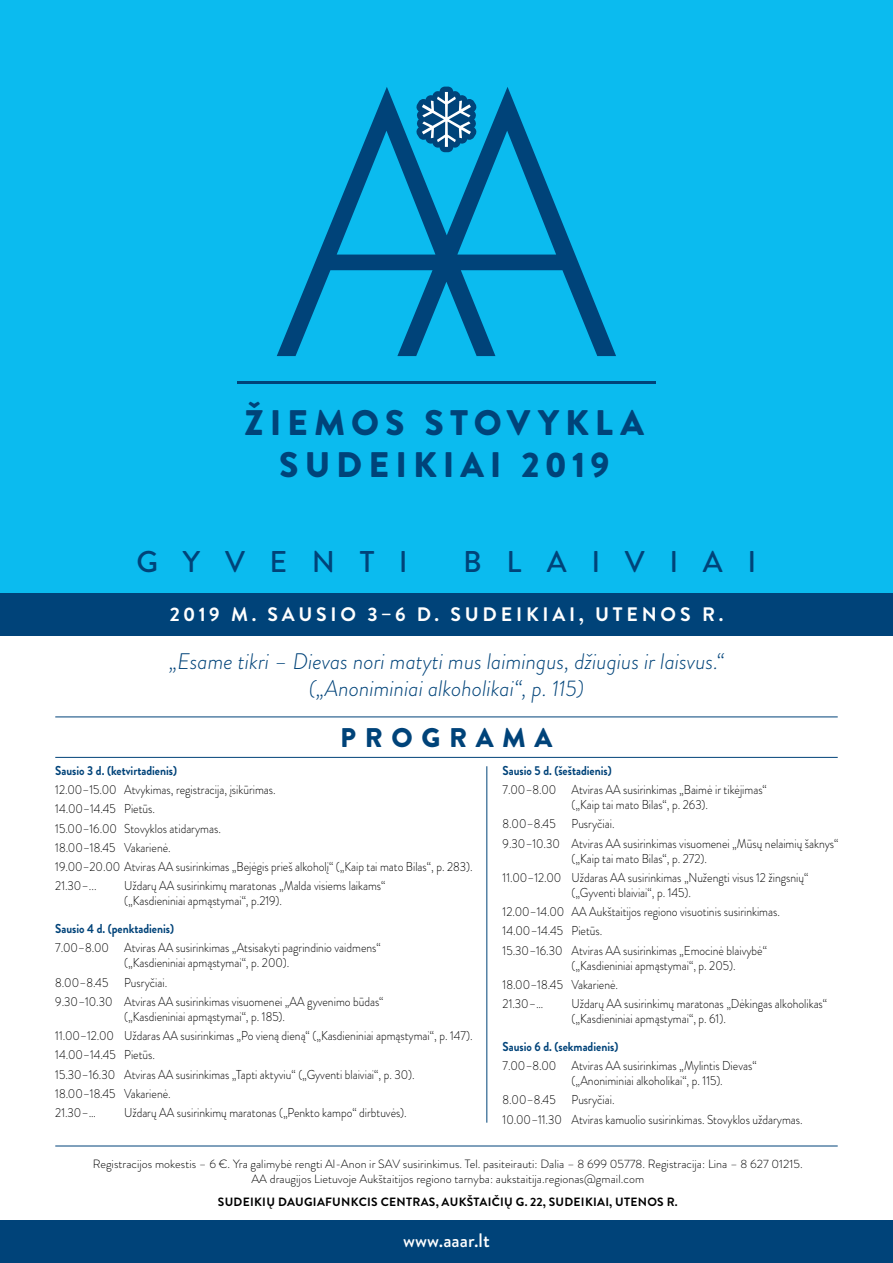
<style>
.page{position:relative;width:893px;height:1263px;background:#fff}
.page>*{position:absolute;margin:0;border:0;box-sizing:border-box;transform-origin:0 0}
.t1{font:900 35.55px/42.6px "Brandon Grotesque";letter-spacing:.17em;color:#004379}
.t2{font:500 30px "Brandon Grotesque";letter-spacing:.82em;color:#004379}
.t3{font:900 27px "Brandon Grotesque";letter-spacing:.32em;color:#004379}
.t4{font:italic 300 22.5px/27px "Brandon Grotesque";color:#004379;text-align:center}
.t5{font:700 19.5px "Brandon Grotesque";letter-spacing:.195em;color:#fff}
.t6{font:500 19.5px "Brandon Grotesque";color:#fff}
.t7{font:300 12.9px/19.2px "Brandon Grotesque";color:#000;scale:.9 1}
.t8{font:700 12.9px "Brandon Grotesque";color:#004379;scale:.9 1}
.t9{font:300 12px/14.4px "Brandon Grotesque";letter-spacing:.005em;color:#000;text-align:center}
.t10{font:700 12px "Brandon Grotesque";letter-spacing:.025em;color:#000}
</style>
<div class="page">
<div style="left:0;top:0;width:893px;height:608px;background:#0bbbef"></div>
<div style="left:0;top:1220px;width:893px;height:43px;background:#004379"></div>
<div style="left:0;top:594px;width:893px;height:42px;background:#004379"></div>
<hr style="left:55px;top:757px;width:783px;height:1px;background:#004379">
<hr style="left:55px;top:716px;width:783px;height:1px;background:#004379">
<hr style="left:55px;top:1145px;width:783px;height:1px;background:#004379">
<hr style="left:486px;top:766px;width:1px;height:357px;background:#004379">
<hr style="left:237px;top:382px;width:419px;height:2px;background:#004379">
<svg style="left:277px;top:87px;width:339px;height:269px"></svg>
<svg style="left:416px;top:87px;width:60px;height:65px"></svg>
<h1 class="t1" style="left:279px;top:401px;width:366px;text-indent:-35px">ŽIEMO S STOVYKLA<br>SUDEIKI</h1>
<h1 class="t1" style="left:460px;top:444px;width:151px">AI 2019</h1>
<h2 class="t2" style="left:136px;top:541px;width:273px">GYVENTI</h2>
<h2 class="t2" style="left:463px;top:541px;width:295px">BLAIVIAI</h2>
<h3 class="t5" style="left:170px;top:601px;width:555px">2019 m. s aus io 3–6 d. Sudeikiai, U tenos r.</h3>
<h3 class="t4" style="left:169px;top:647px;width:556px">„Esame tikri – Dievas nori matyti mus laimingus, džiugius ir laisvus.“ („Anoniminiai alkoholikai“, p. 115)</h3>
<h3 class="t3" style="left:340px;top:719px;width:214px">PROGRAMA</h3>
<p class="t8" style="left:55px;top:761px;width:137px">Sausio 3 d. (ketvirtadienis)</p>
<p class="t7" style="left:55px;top:780px;width:465px">12.00–15.00 Atvykimas, registracija, įsikūrimas.<br>14.00–14.45 Pietūs.<br>15.00–16.00 Stovyklos atidarymas.<br>18.00–18.45 Vakarienė.<br>19.00–20.00 Atviras AA susirinkimas „Bejėgis prieš alkoholį“ („Kaip tai mato Bilas“, p. 283).<br>21.30–...</p>
<p class="t7" style="left:124px;top:878px;width:292px;line-height:15px">Uždarų AA susirinkimų maratonas „Malda visiems laikams“ („Kasdieniniai apmąstymai“, p.219).</p>
<p class="t8" style="left:55px;top:920px;width:134px">Sausio 4 d. (penktadienis)</p>
<p class="t7" style="left:124px;top:940px;width:286px;line-height:15px;text-indent:-69px">7.00–8.00 Atviras AA susirinkimas „Atsisakyti pagrindinio vaidmens“ („Kasdieniniai apmąstymai“, p. 200).</p>
<p class="t7" style="left:55px;top:973px;width:366px">8.00–8.45 Pusryčiai.<br>9.30–10.30 Atviras AA susirinkimas visuomenei „AA gyvenimo būdas“</p>
<p class="t7" style="left:55px;top:1007px;width:465px;text-indent:69px">(„Kasdieniniai apmąstymai“, p. 185).<br>11.00–12.00 Uždaras AA susirinkimas „Po vieną dieną“ („Kasdieniniai apmąstymai“, p. 147).<br>14.00–14.45 Pietūs.<br>15.30–16.30 Atviras AA susirinkimas „Tapti aktyviu“ („Gyventi blaiviai“, p. 30).<br>18.00–18.45 Vakarienė.<br>21.30–…</p>
<p class="t7" style="left:124px;top:1103px;width:315px">Uždarų AA susirinkimų maratonas („Penkto kampo“ dirbtuvės).</p>
<p class="t8" style="left:503px;top:761px;width:123px">Sausio 5 d. (šeštadienis)</p>
<p class="t7" style="left:572px;top:782px;width:218px;line-height:15px;text-indent:-69px">7.00–8.00 Atviras AA susirinkimas „Baimė ir tikėjimas“ („Kaip tai mato Bilas“, p. 263).</p>
<p class="t7" style="left:503px;top:814px;width:375px">8.00–8.45 Pusryčiai.<br>9.30–10.30 Atviras AA susirinkimas visuomenei „Mūsų nelaimių šaknys“</p>
<p class="t7" style="left:503px;top:848px;width:341px;text-indent:69px">(„Kaip tai mato Bilas“, p. 272).<br>11.00–12.00 Uždaras AA susirinkimas „Nužengti visus 12 žingsnių“</p>
<p class="t7" style="left:503px;top:883px;width:310px;text-indent:69px">(„Gyventi blaiviai“, p. 145).<br>12.00–14.00 AA Aukštaitijos regiono visuotinis susirinkimas.<br>14.00–14.45 Pietūs.<br>15.30–16.30 Atviras AA susirinkimas „Emocinė blaivybė“</p>
<p class="t7" style="left:503px;top:955px;width:260px;text-indent:69px">(„Kasdieniniai apmąstymai“, p. 205).<br>18.00–18.45 Vakarienė.<br>21.30–…</p>
<p class="t7" style="left:572px;top:996px;width:285px;line-height:15px">Uždarų AA susirinkimų maratonas „Dėkingas alkoholikas“ („Kasdieniniai apmąstymai“, p. 61).</p>
<p class="t8" style="left:503px;top:1037px;width:130px">Sausio 6 d. (sekmadienis)</p>
<p class="t7" style="left:572px;top:1058px;width:207px;line-height:15px;text-indent:-69px">7.00–8.00 Atviras AA susirinkimas „Mylintis Dievas“ („Anoniminiai alkoholikai“, p. 115).</p>
<p class="t7" style="left:503px;top:1090px;width:335px">8.00–8.45 Pusryčiai.<br>10.00–11.30 Atviras kamuolio susirinkimas. Stovyklos uždarymas.</p>
<p class="t9" style="left:93px;top:1157px;width:711px">Registracijos mokestis – 6 €. Yra galimybė rengti Al-Anon ir SAV susirinkimus. Tel. pasiteirauti: Dalia – 8 699 05778. Registracija: Lina – 8 627 01215.<br>AA draugijos Lietuvoje Aukštaitijos regiono tarnyba: aukstaitija.regionas@gmail.com</p>
<p class="t10" style="left:218px;top:1193px;width:461px">Sudeikių daugiafunkcis centras, Aukštaičių g. 22, Sudeikiai, Utenos r.</p>
<h3 class="t6" style="left:403px;top:1227px;width:88px">www.aaar.lt</h3>
</div>
